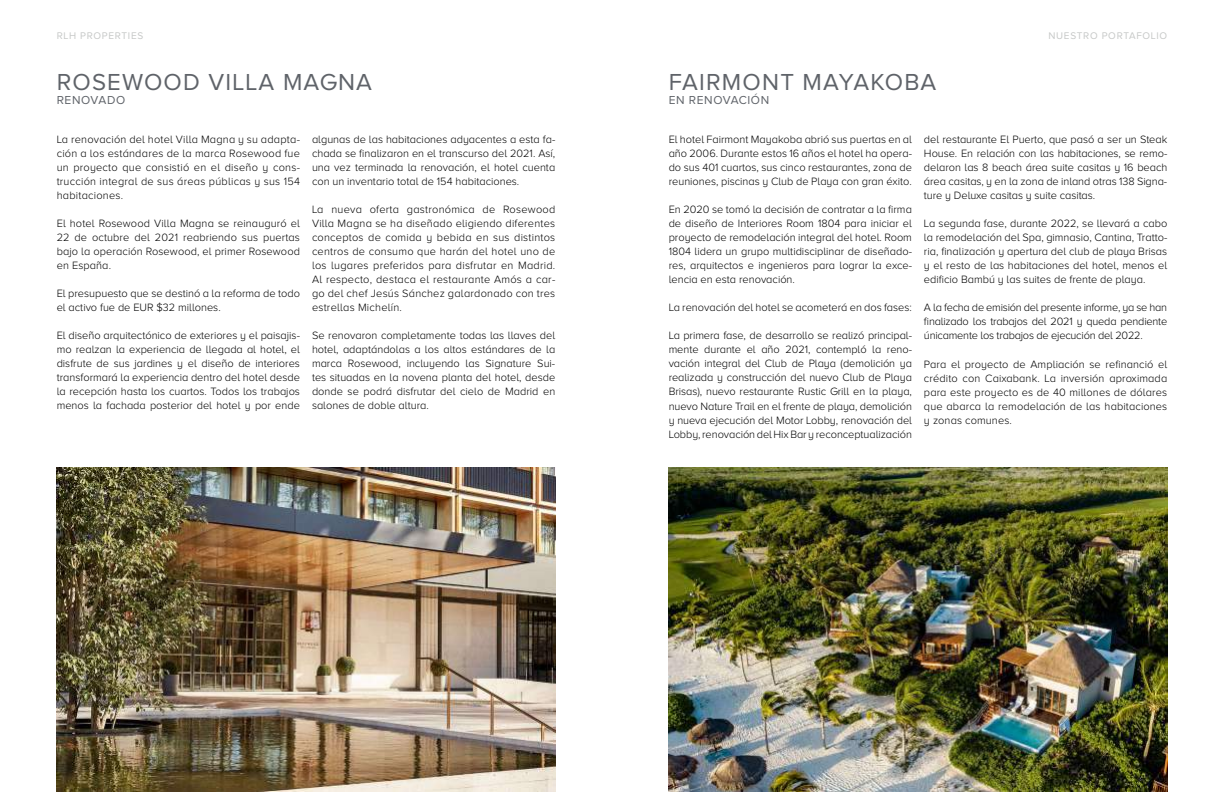
<style>
.page{position:relative;width:1224px;height:792px;background:#fff}
.page>*{position:absolute;margin:0;border:0;box-sizing:border-box;transform-origin:0 0}
.t1{font:24px "Proxima Nova A";letter-spacing:.05em;color:#5f6369}
.t2{font:12px "Proxima Nova A";letter-spacing:.05em;color:#5f6369}
.t3{font:300 11px/14px "Proxima Nova A";color:#000;text-align:justify}
.t4{font:10px "Proxima Nova A";letter-spacing:.07em;color:#c6c8c7}
</style>
<div class="page">
<img style="left:57px;top:467px;width:498px;height:325px">
<img style="left:669px;top:467px;width:498px;height:325px">
<p class="t4" style="left:57px;top:30px;width:88px">RLH PROPERTIES</p>
<h1 class="t1" style="left:57px;top:68px;width:317px">ROSEWOOD VILLA MAGNA</h1>
<p class="t2" style="left:57px;top:94px;width:70px">RENOVADO</p>
<p class="t3" style="left:57px;top:132px;width:245px">La renovación del hotel Villa Magna y su adapta&shy;ción a los estándares de la marca Rosewood fue un proyecto que consistió en el diseño y cons&shy;trucción integral de sus áreas públicas y sus 154 habitaciones.</p>
<p class="t3" style="left:57px;top:216px;width:245px">El hotel Rosewood Villa Magna se reinauguró el 22 de octubre del 2021 reabriendo sus puertas bajo la operación Rosewood, el primer Rosewood en España.</p>
<p class="t3" style="left:57px;top:287px;width:245px">El presupuesto que se destinó a la reforma de todo el activo fue de EUR $32 millones.</p>
<p class="t3" style="left:57px;top:329px;width:245px">El diseño arquitectónico de exteriores y el paisajis&shy;mo realzan la experiencia de llegada al hotel, el disfrute de sus jardines y el diseño de interiores transformará la experiencia dentro del hotel desde la recepción hasta los cuartos. Todos los trabajos menos la fachada posterior del hotel y por ende</p>
<p class="t3" style="left:312px;top:132px;width:245px">algunas de las habitaciones adyacentes a esta fa&shy;chada se finalizaron en el transcurso del 2021. Así, una vez terminada la renovación, el hotel cuenta con un inventario total de 154 habitaciones.</p>
<p class="t3" style="left:312px;top:202px;width:245px">La nueva oferta gastronómica de Rosewood Villa Magna se ha diseñado eligiendo diferentes conceptos de comida y bebida en sus distintos centros de consumo que harán del hotel uno de los lugares preferidos para disfrutar en Madrid.<br>Al respecto, destaca el restaurante Amós a car&shy;go del chef Jesús Sánchez galardonado con tres estrellas Michelín.</p>
<p class="t3" style="left:312px;top:329px;width:245px">Se renovaron completamente todas las llaves del hotel, adaptándolas a los altos estándares de la marca Rosewood, incluyendo las Signature Sui&shy;tes situadas en la novena planta del hotel, desde donde se podrá disfrutar del cielo de Madrid en salones de doble altura.</p>
<h1 class="t1" style="left:669px;top:68px;width:269px">FAIRMONT MAYAKOBA</h1>
<p class="t2" style="left:669px;top:94px;width:102px">EN RENOVACIÓN</p>
<p class="t4" style="left:1048px;top:30px;width:120px">NUESTRO PORTAFOLIO</p>
<p class="t3" style="left:669px;top:132px;width:245px">El hotel Fairmont Mayakoba abrió sus puertas en al año 2006. Durante estos 16 años el hotel ha opera&shy;do sus 401 cuartos, sus cinco restaurantes, zona de reuniones, piscinas y Club de Playa con gran éxito.</p>
<p class="t3" style="left:669px;top:202px;width:245px">En 2020 se tomó la decisión de contratar a la firma de diseño de Interiores Room 1804 para iniciar el proyecto de remodelación integral del hotel. Room 1804 lidera un grupo multidisciplinar de diseñado&shy;res, arquitectos e ingenieros para lograr la exce&shy;lencia en esta renovación.</p>
<p class="t3" style="left:669px;top:301px;width:245px">La renovación del hotel se acometerá en dos fases:</p>
<p class="t3" style="left:669px;top:329px;width:245px">La primera fase, de desarrollo se realizó principal&shy;mente durante el año 2021, contempló la reno&shy;vación integral del Club de Playa (demolición ya realizada y construcción del nuevo Club de Playa Brisas), nuevo restaurante Rustic Grill en la playa, nuevo Nature Trail en el frente de playa, demolición y nueva ejecución del Motor Lobby, renovación del Lobby, renovación del Hix Bar y reconceptualización</p>
<p class="t3" style="left:924px;top:132px;width:245px">del restaurante El Puerto, que pasó a ser un Steak House. En relación con las habitaciones, se remo&shy;delaron las 8 beach área suite casitas y 16 beach área casitas, y en la zona de inland otras 138 Signa&shy;ture y Deluxe casitas y suite casitas.</p>
<p class="t3" style="left:924px;top:216px;width:245px">La segunda fase, durante 2022, se llevará a cabo la remodelación del Spa, gimnasio, Cantina, Tratto&shy;ria, finalización y apertura del club de playa Brisas y el resto de las habitaciones del hotel, menos el edificio Bambú y las suites de frente de playa.</p>
<p class="t3" style="left:924px;top:301px;width:245px">A la fecha de emisión del presente informe, ya se han finalizado los trabajos del 2021 y queda pendiente únicamente los trabajos de ejecución del 2022.</p>
<p class="t3" style="left:924px;top:357px;width:245px">Para el proyecto de Ampliación se refinanció el crédito con Caixabank. La inversión aproximada para este proyecto es de 40 millones de dólares que abarca la remodelación de las habitaciones y zonas comunes.</p>
</div>
